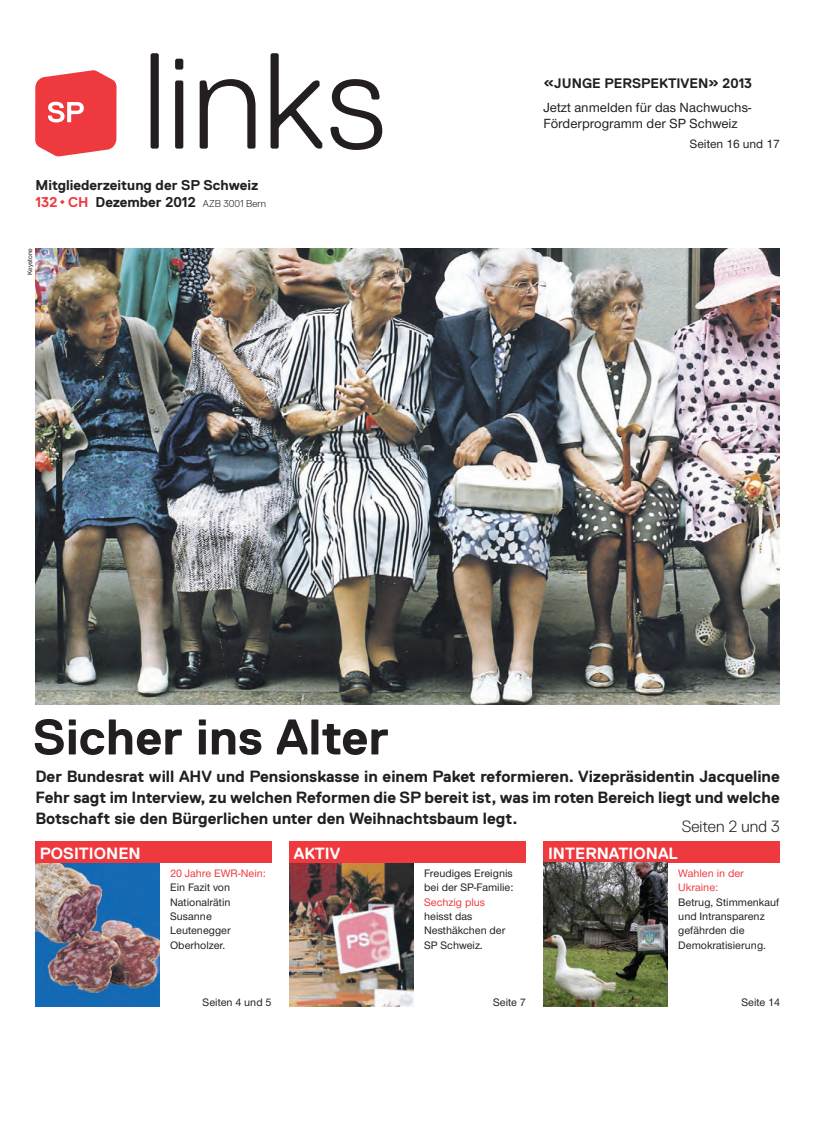
<style>
.page{position:relative;width:833px;height:1134px;background:#fff}
.page>*{position:absolute;margin:0;border:0;box-sizing:border-box;transform-origin:0 0}
.t1{font:300 136.25px "Replica";color:#231f20}
.t2{font:700 50px "Replica";color:#231f20}
.t3{font:700 16.25px/21.2px "Replica";color:#231f20;text-align:justify}
.t4{font:700 16.25px "Replica";color:#fff}
.t5{font:300 16.25px "Replica";color:#231f20}
.t6{font:700 14.25px/17.5px "Replica";color:#231f20}
.t7{font:500 13.75px/15.8px "Nimbus San Nov";color:#231f20}
.t8{font:700 13.75px "Replica";color:#231f20}
.t9{font:500 12.5px "Nimbus San Nov";color:#231f20}
.t10{font:500 11.25px/14.4px "Nimbus San Nov";color:#231f20}
.t11{font:500 11.25px/14.4px "Nimbus San Nov";color:#ee3a3e}
.t12{font:500 6.88px "Nimbus San Nov";color:#231f20}
.s1{color:#ee3a3e}
.s2{font-weight:300;font-size:10px}
</style>
<div class="page">
<img style="left:35px;top:863px;width:124px;height:144px">
<svg style="left:35px;top:70px;width:81px;height:86px;background:#f0595c"></svg>
<img style="left:289px;top:863px;width:124px;height:144px">
<div style="left:289px;top:842px;width:237px;height:21px;background:#ee3a3e"></div>
<div style="left:543px;top:842px;width:237px;height:21px;background:#ee3a3e"></div>
<div style="left:35px;top:842px;width:237px;height:21px;background:#ee3a3e"></div>
<img style="left:543px;top:863px;width:124px;height:144px">
<img style="left:35px;top:248px;width:745px;height:456px">
<h1 class="t1" style="left:142px;top:26px;width:245px">links</h1>
<p class="t6" style="left:35px;top:176px;width:232px">Mitgliederzeitung der SP Schweiz<br><span class="s1">132• CH</span> Dezember 2012 <span class="s2">AZB 3001 Bern</span></p>
<p class="t12" style="left:26px;top:275px;width:28px;rotate:-90deg">Keystone</p>
<p class="t8" style="left:543px;top:76px;width:210px">«junge perspektiven» 2013</p>
<p class="t7" style="left:543px;top:99px;width:209px">Jetzt anmelden für das Nachwuchs-<br>Förderprogramm der SP Schweiz</p>
<p class="t9" style="left:690px;top:137px;width:91px">Seiten 16 und 17</p>
<h2 class="t2" style="left:33px;top:709px;width:358px">Sicher ins Alter</h2>
<p class="t3" style="left:35px;top:765px;width:746px">Der Bundesrat will AHV und Pensionskasse in einem Paket reformieren. Vizepräsidentin Jacqueline Fehr sagt im I nterview, zu welchen Reformen die SP bereit ist, was im roten Bereich liegt und welche Botschaft sie den Bürgerlichen unter den Weihnachtsbaum legt.</p>
<p class="t5" style="left:682px;top:817px;width:99px">Seiten 2 und 3</p>
<p class="t4" style="left:40px;top:845px;width:102px">Positionen</p>
<p class="t4" style="left:294px;top:845px;width:48px">aktiv</p>
<p class="t4" style="left:548px;top:845px;width:131px">international</p>
<p class="t11" style="left:170px;top:866px;width:97px">20 Jahre EWR-Nein:</p>
<p class="t10" style="left:170px;top:880px;width:62px">Ein Fazit von<br>Nationalrätin<br>Susanne<br>Leutenegger<br>Oberholzer.</p>
<p class="t10" style="left:203px;top:995px;width:70px">Seiten 4 und 5</p>
<p class="t10" style="left:424px;top:866px;width:91px">Freudiges Ereignis bei der SP-Familie:</p>
<p class="t11" style="left:424px;top:895px;width:62px">Sechzig plus</p>
<p class="t10" style="left:424px;top:909px;width:83px">heisst das<br>Nesthäkchen der<br>SP Schweiz.</p>
<p class="t10" style="left:493px;top:995px;width:34px">Seite 7</p>
<p class="t11" style="left:678px;top:866px;width:67px">Wahlen in der<br>Ukraine:</p>
<p class="t10" style="left:678px;top:895px;width:103px">Betrug, Stimmenkauf und Intransparenz gefährden die<br>Demokratisierung.</p>
<p class="t10" style="left:741px;top:995px;width:40px">Seite 14</p>
</div>
